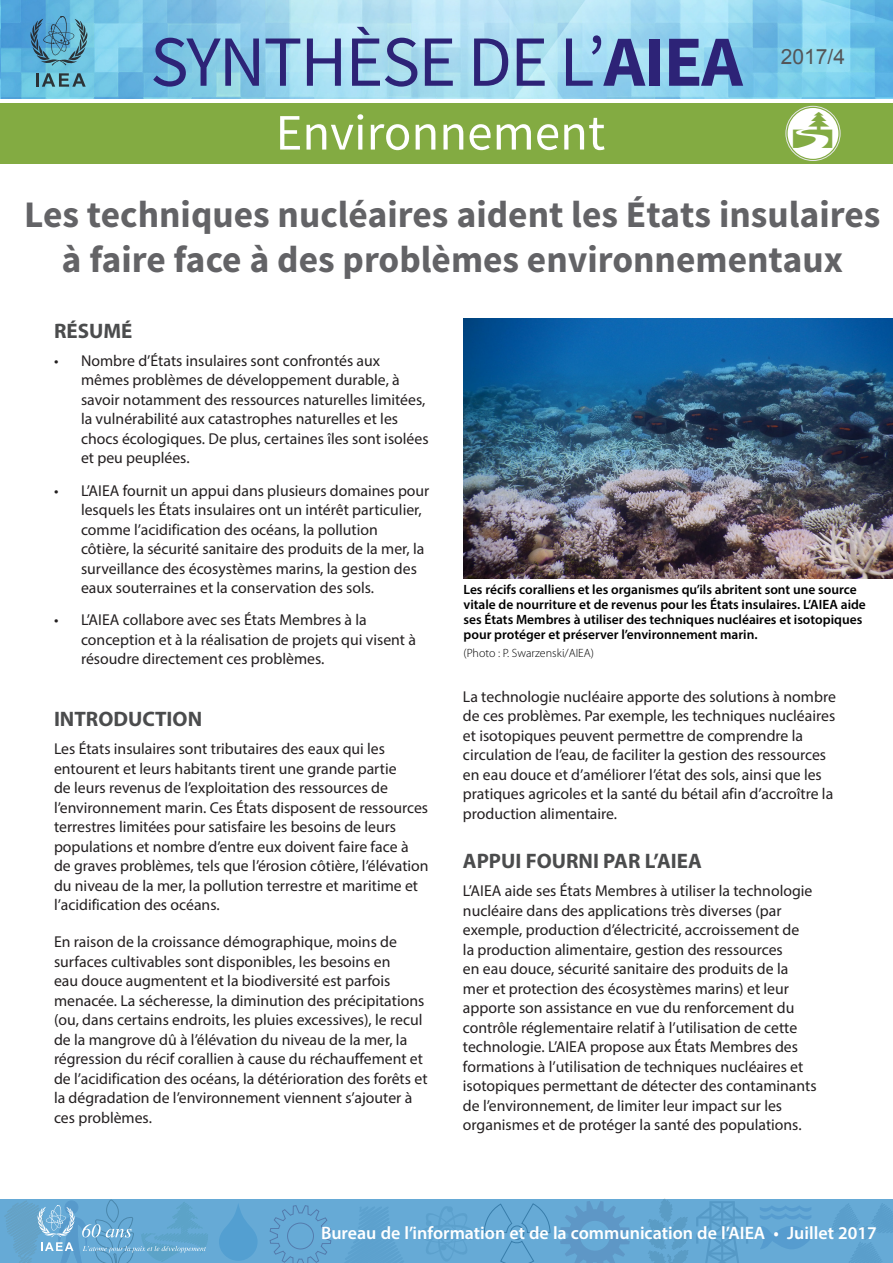
<style>
.page{position:relative;width:893px;height:1263px;background:#fff}
.page>*{position:absolute;margin:0;border:0;box-sizing:border-box;transform-origin:0 0}
.t1{font:72px "Source Sans Pro";letter-spacing:-.02em;color:#2d2377}
.t2{font:51px "Source Sans Pro";color:#fff}
.t3{font:700 37.5px/45px "Source Sans Pro";color:#636366;text-align:center}
.Subhead_01{font:700 21px "Myriad Pro";color:#4b4c4d}
.t4{font:21px "Arial";color:#545557}
.t5{font:600 18px "Myriad Pro";color:#fff}
.Body_text{font:15.75px/19.5px "Myriad Pro";color:#231f20}
.t6{font:600 13.5px/15px "Myriad Pro";color:#000}
.credit_source{font:300 12px "Myriad Pro";color:#000}
.s1{font-weight:700}
.s2{font-family:"Source Sans Pro";font-weight:400}
</style>
<div class="page">
<img style="left:0;top:0;width:893px;height:98px">
<svg style="left:1px;top:1199px;width:892px;height:64px;background:#62a5d2"></svg>
<hr style="left:0;top:1199px;width:1px;height:64px;background:#0072bc">
<svg style="left:4px;top:1200px;width:205px;height:63px;background:#6baad3"></svg>
<img style="left:463px;top:319px;width:430px;height:260px">
<div style="left:0;top:103px;width:893px;height:60px;background:#83ab42"></div>
<div style="left:785px;top:106px;width:55px;height:55px;border:1px solid #e6e7e9;border-radius:50%"></div>
<div style="left:788px;top:108px;width:50px;height:51px;background:#fff;border-radius:50%"></div>
<svg style="left:30px;top:16px;width:57px;height:50px;background:#5599b8"></svg>
<svg style="left:36px;top:73px;width:50px;height:14px"></svg>
<div style="left:219px;top:1202px;width:39px;height:59px;background:#66aad6"></div>
<svg style="left:793px;top:111px;width:39px;height:7px"></svg>
<h1 class="t1" style="left:150px;top:17px;width:594px">SYNTHÈSE DE L’<span class="s1">AIEA</span></h1>
<p class="t2" style="left:276px;top:101px;width:331px">Environnement</p>
<h3 class="t4" style="left:781px;top:43px;width:66px">2017/4</h3>
<p class="t3" style="left:24px;top:193px;width:858px">Les techniques nucléaires aident les États insulaires à faire face à des problèmes environnementaux</p>
<p class="Subhead_01" style="left:54px;top:317px;width:80px">RÉSUMÉ</p>
<p class="Body_text" style="left:81px;top:351px;width:349px;text-indent:-27px">• Nombre d’États insulaires sont confrontés aux mêmes problèmes de développement durable, à savoir notamment des ressources naturelles limitées, la vulnérabilité aux catastrophes naturelles et les chocs écologiques. De plus, certaines îles sont isolées et peu peuplées.</p>
<p class="Body_text" style="left:81px;top:480px;width:350px;text-indent:-27px">• L’AIEA fournit un appui dans plusieurs domaines pour lesquels les États insulaires ont un intérêt particulier, comme l’acidification des océans, la pollution côtière, la sécurité sanitaire des produits de la mer, la surveillance des écosystèmes marins, la gestion des eaux souterraines et la conservation des sols.</p>
<p class="Body_text" style="left:81px;top:610px;width:337px;text-indent:-27px">• L’AIEA collabore avec ses États Membres à la conception et à la réalisation de projets qui visent à résoudre directement ces problèmes.</p>
<p class="Subhead_01" style="left:54px;top:706px;width:150px">INTRODUCTION</p>
<p class="Body_text" style="left:54px;top:739px;width:376px">Les États insulaires sont tributaires des eaux qui les entourent et leurs habitants tirent une grande partie<br>de leurs revenus de l’exploitation des ressources de l’environnement marin. Ces États disposent de ressources terrestres limitées pour satisfaire les besoins de leurs populations et nombre d’entre eux doivent faire face à de graves problèmes, tels que l’érosion côtière, l’élévation du niveau de la mer, la pollution terrestre et maritime et l’acidification des océans.</p>
<p class="Body_text" style="left:54px;top:932px;width:375px">En raison de la croissance démographique, moins de surfaces cultivables sont disponibles, les besoins en<br>eau douce augmentent et la biodiversité est parfois menacée. La sécheresse, la diminution des précipitations (ou, dans certains endroits, les pluies excessives), le recul de la mangrove dû à l’élévation du niveau de la mer, la régression du récif corallien à cause du réchauffement et de l’acidification des océans, la détérioration des forêts et la dégradation de l’environnement viennent s’ajouter à ces problèmes.</p>
<p class="t6" style="left:463px;top:581px;width:404px">Les récifs coralliens et les organismes qu’ils abritent sont une source vitale de nourriture et de revenus pour les États insulaires. L’AIEA aide ses États Membres à utiliser des techniques nucléaires et isotopiques pour protéger et préserver l’environnement marin.</p>
<p class="credit_source" style="left:463px;top:646px;width:132px">(Photo : P. Swarzenski/AIEA)</p>
<p class="Body_text" style="left:463px;top:687px;width:374px">La technologie nucléaire apporte des solutions à nombre de ces problèmes. Par exemple, les techniques nucléaires et isotopiques peuvent permettre de comprendre la circulation de l’eau, de faciliter la gestion des ressources en eau douce et d’améliorer l’état des sols, ainsi que les pratiques agricoles et la santé du bétail afin d’accroître la production alimentaire.</p>
<p class="Subhead_01" style="left:463px;top:847px;width:240px">APPUI FOURNI PAR L’AIEA</p>
<p class="Body_text" style="left:463px;top:881px;width:355px">L’AIEA aide ses États Membres à utiliser la technologie nucléaire dans des applications très diverses (par exemple, production d’électricité, accroissement de<br>la production alimentaire, gestion des ressources<br>en eau douce, sécurité sanitaire des produits de la mer et protection des écosystèmes marins) et leur apporte son assistance en vue du renforcement du contrôle réglementaire relatif à l’utilisation de cette technologie. L’AIEA propose aux États Membres des formations à l’utilisation de techniques nucléaires et isotopiques permettant de détecter des contaminants de l’environnement, de limiter leur impact sur les organismes et de protéger la santé des populations.</p>
<p class="t5" style="left:321px;top:1222px;width:557px">Bureau de l’information et de la communication de l’AIEA <span class="s2">•</span> Juillet 2017</p>
</div>
